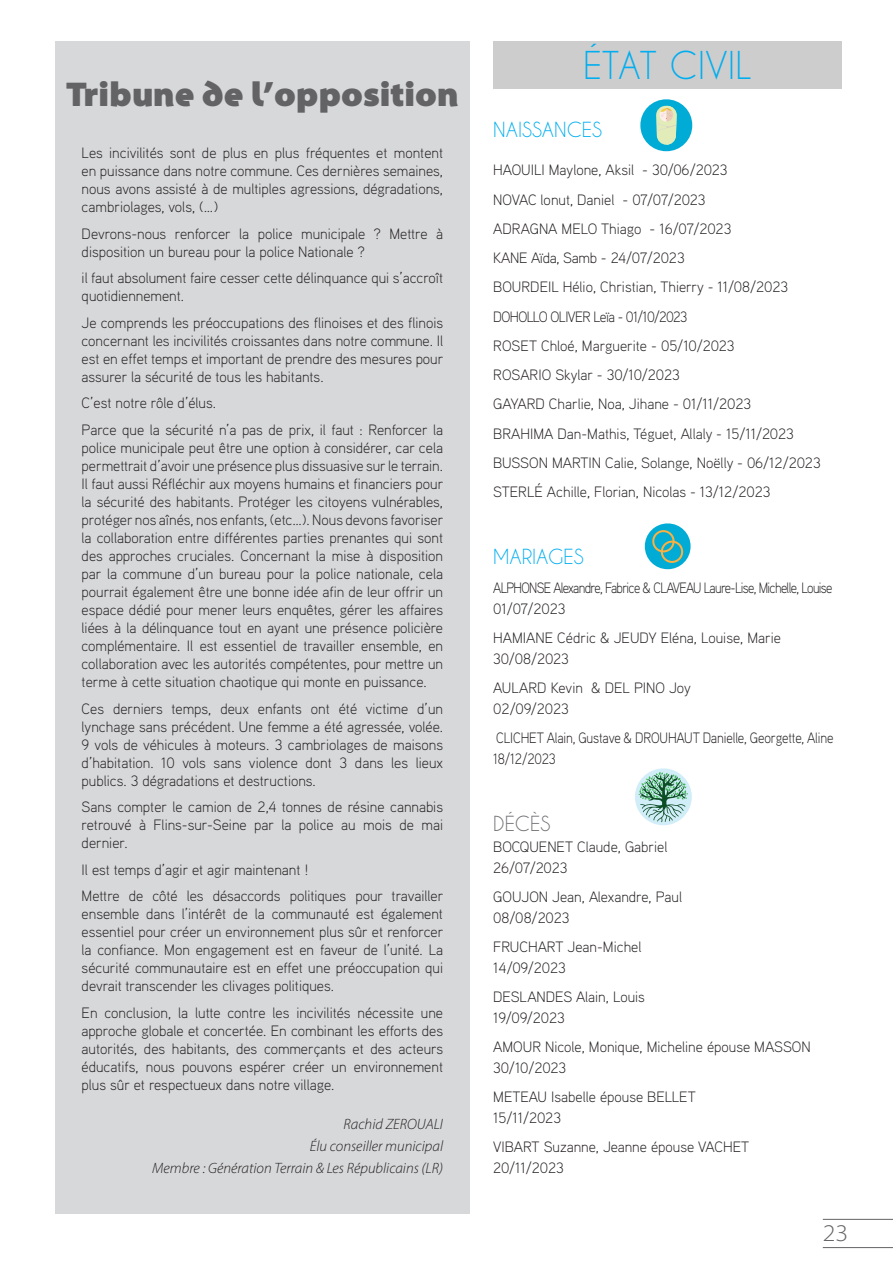
<style>
.page{position:relative;width:893px;height:1263px;background:#fff}
.page>*{position:absolute;margin:0;border:0;box-sizing:border-box;transform-origin:0 0}
.Corps_de_texte{font:36px "Caviar Dreams";color:#00aeef}
.Titre_santana_blck_2{font:900 34.5px "Santana";color:#636366}
.t1{font:24px "Santana";color:#636366}
.Corps_de_texte-2{font:19.5px "Caviar Dreams";color:#00aeef}
.Corps_de_texte-3{font:19.5px "Caviar Dreams";color:#6c6d70}
.Corps_de_texte-4{font:300 15px/18px "Aaux Pro";color:#231f20;text-align:justify}
.Corps_de_texte-5{font:italic 15px "Myriad Variable Concept";color:#231f20}
.Corps_de_texte-6{font:300 15px "Aaux Pro";color:#231f20;scale:.9 1}
.Corps_de_texte-7{font:300 15px "Aaux Pro";letter-spacing:-.05em;color:#231f20;scale:.88 1}
.Corps_de_texte-8{font:300 15px "Aaux Pro";letter-spacing:-.04em;color:#231f20;scale:.94 1}
.Corps_de_texte-9{font:300 15px "Aaux Pro";letter-spacing:-.02em;color:#231f20}
</style>
<div class="page">
<div style="left:55px;top:41px;width:415px;height:1173px;background:#d7d8da"></div>
<div style="left:493px;top:41px;width:349px;height:48px;background:#cecdce"></div>
<div style="left:640px;top:99px;width:52px;height:52px;background:#00acd5;border-radius:26px"></div>
<svg style="left:656px;top:106px;width:21px;height:39px"></svg>
<div style="left:645px;top:523px;width:46px;height:46px;background:#00acd5;border-radius:23px"></div>
<div style="left:652px;top:530px;width:23px;height:22px;border:2px solid #fbb03f;border-radius:50%"></div>
<div style="left:661px;top:541px;width:22px;height:22px;border:2px solid #fbb03f;border-radius:50%"></div>
<div style="left:635px;top:768px;width:57px;height:57px;background:#d1edf8;border-radius:50%"></div>
<svg style="left:639px;top:772px;width:49px;height:50px"></svg>
<hr style="left:823px;top:1219px;width:70px;height:1px;background:#636366">
<hr style="left:823px;top:1247px;width:70px;height:1px;background:#636366">
<p class="Titre_santana_blck_2" style="left:66px;top:77px;width:395px">Tribune de l’opposition</p>
<p class="Corps_de_texte-4" style="left:82px;top:144px;width:363px">Les incivilités sont de plus en plus fréquentes et montent en puissance dans notre commune. Ces dernières semaines, nous avons assisté à de multiples agressions, dégradations, cambriolages, vols, (…)</p>
<p class="Corps_de_texte-4" style="left:82px;top:224px;width:363px">Devrons-nous renforcer la police municipale ? Mettre à disposition un bureau pour la police Nationale ?</p>
<p class="Corps_de_texte-4" style="left:82px;top:269px;width:363px">il faut absolument faire cesser cette délinquance qui s’accroît quotidiennement.</p>
<p class="Corps_de_texte-4" style="left:82px;top:313px;width:363px">Je comprends les préoccupations des flinoises et des flinois concernant les incivilités croissantes dans notre commune. Il est en effet temps et important de prendre des mesures pour assurer la sécurité de tous les habitants.</p>
<p class="Corps_de_texte-4" style="left:82px;top:394px;width:136px">C’est notre rôle d’élus.</p>
<p class="Corps_de_texte-4" style="left:82px;top:420px;width:363px">Parce que la sécurité n’a pas de prix, il faut : Renforcer la police municipale peut être une option à considérer, car cela permettrait d’avoir une présence plus dissuasive sur le terrain.<br>Il faut aussi Réfléchir aux moyens humains et financiers pour la sécurité des habitants. Protéger les citoyens vulnérables, protéger nos aînés, nos enfants, (etc…). Nous devons favoriser la collaboration entre différentes parties prenantes qui sont des approches cruciales. Concernant la mise à disposition par la commune d’un bureau pour la police nationale, cela pourrait également être une bonne idée afin de leur offrir un espace dédié pour mener leurs enquêtes, gérer les affaires liées à la délinquance tout en ayant une présence policière complémentaire. Il est essentiel de travailler ensemble, en collaboration avec les autorités compétentes, pour mettre un terme à cette situation chaotique qui monte en puissance.</p>
<p class="Corps_de_texte-4" style="left:82px;top:699px;width:363px">Ces derniers temps, deux enfants ont été victime d’un lynchage sans précédent. Une femme a été agressée, volée.<br>9 vols de véhicules à moteurs. 3 cambriolages de maisons d’habitation. 10 vols sans violence dont 3 dans les lieux publics. 3 dégradations et destructions.</p>
<p class="Corps_de_texte-4" style="left:82px;top:797px;width:363px">Sans compter le camion de 2,4 tonnes de résine cannabis retrouvé à Flins-sur-Seine par la police au mois de mai dernier.</p>
<p class="Corps_de_texte-4" style="left:82px;top:860px;width:229px">Il est temps d’agir et agir maintenant !</p>
<p class="Corps_de_texte-4" style="left:82px;top:886px;width:363px">Mettre de côté les désaccords politiques pour travailler ensemble dans l’intérêt de la communauté est également essentiel pour créer un environnement plus sûr et renforcer la confiance. Mon engagement est en faveur de l’unité. La sécurité communautaire est en effet une préoccupation qui devrait transcender les clivages politiques.</p>
<p class="Corps_de_texte-4" style="left:82px;top:1003px;width:363px">En conclusion, la lutte contre les incivilités nécessite une approche globale et concertée. En combinant les efforts des autorités, des habitants, des commerçants et des acteurs éducatifs, nous pouvons espérer créer un environnement plus sûr et respectueux dans notre village.</p>
<p class="Corps_de_texte-5" style="left:343px;top:1115px;width:101px">Rachid ZEROUALI</p>
<p class="Corps_de_texte-5" style="left:310px;top:1137px;width:135px">Élu conseiller municipal</p>
<p class="Corps_de_texte-5" style="left:152px;top:1159px;width:292px">Membre : Génération Terrain &amp; Les Républicains (LR)</p>
<p class="Corps_de_texte" style="left:583px;top:44px;width:171px">ÉTAT CIVIL</p>
<p class="Corps_de_texte-2" style="left:493px;top:118px;width:110px">NAISSANCES</p>
<p class="Corps_de_texte-4" style="left:493px;top:161px;width:236px">HAOUILI Maylone, Aksil - 30/06/2023</p>
<p class="Corps_de_texte-4" style="left:493px;top:190px;width:214px">NOVAC lonut, Daniel - 07/07/2023</p>
<p class="Corps_de_texte-4" style="left:493px;top:219px;width:240px">ADRAGNA MELO Thiago - 16/07/2023</p>
<p class="Corps_de_texte-9" style="left:493px;top:248px;width:193px">KANE Aïda, Samb - 24/07/2023</p>
<p class="Corps_de_texte-4" style="left:493px;top:278px;width:296px">BOURDEIL Hélio, Christian, Thierry - 11/08/2023</p>
<p class="Corps_de_texte-8" style="left:493px;top:307px;width:208px">DOHOLLO OLIVER Leïa - 01/10/2023</p>
<p class="Corps_de_texte-4" style="left:493px;top:336px;width:243px">ROSET Chloé, Marguerite - 05/10/2023</p>
<p class="Corps_de_texte-4" style="left:493px;top:365px;width:188px">ROSARIO Skylar - 30/10/2023</p>
<p class="Corps_de_texte-4" style="left:493px;top:395px;width:259px">GAYARD Charlie, Noa, Jihane - 01/11/2023</p>
<p class="Corps_de_texte-4" style="left:493px;top:424px;width:302px">BRAHIMA Dan-Mathis, Téguet, Allaly - 15/11/2023</p>
<p class="Corps_de_texte-4" style="left:493px;top:453px;width:329px">BUSSON MARTIN Calie, Solange, Noëlly - 06/12/2023</p>
<p class="Corps_de_texte-4" style="left:493px;top:482px;width:279px">STERLÉ Achille, Florian, Nicolas - 13/12/2023</p>
<p class="Corps_de_texte-2" style="left:493px;top:545px;width:92px">MARIAGES</p>
<p class="Corps_de_texte-7" style="left:493px;top:579px;width:387px">ALPHONSE Alexandre, Fabrice &amp; CLAVEAU Laure-Lise, Michelle, Louise</p>
<p class="Corps_de_texte-4" style="left:493px;top:599px;width:74px">01/07/2023</p>
<p class="Corps_de_texte-4" style="left:493px;top:629px;width:289px">HAMIANE Cédric &amp; JEUDY Eléna, Louise, Marie</p>
<p class="Corps_de_texte-4" style="left:493px;top:649px;width:77px">30/08/2023</p>
<p class="Corps_de_texte-4" style="left:493px;top:679px;width:199px">AULARD Kevin &amp; DEL PINO Joy</p>
<p class="Corps_de_texte-4" style="left:493px;top:699px;width:77px">02/09/2023</p>
<p class="Corps_de_texte-6" style="left:496px;top:729px;width:376px">CLICHET Alain, Gustave &amp; DROUHAUT Danielle, Georgette, Aline</p>
<p class="Corps_de_texte-6" style="left:493px;top:749px;width:71px">18/12/2023</p>
<p class="Corps_de_texte-3" style="left:493px;top:812px;width:58px">DÉCÈS</p>
<p class="Corps_de_texte-4" style="left:493px;top:837px;width:176px">BOCQUENET Claude, Gabriel</p>
<p class="Corps_de_texte-4" style="left:493px;top:858px;width:76px">26/07/2023</p>
<p class="Corps_de_texte-4" style="left:493px;top:887px;width:190px">GOUJON Jean, Alexandre, Paul</p>
<p class="Corps_de_texte-4" style="left:493px;top:908px;width:78px">08/08/2023</p>
<p class="Corps_de_texte-4" style="left:493px;top:937px;width:150px">FRUCHART Jean-Michel</p>
<p class="Corps_de_texte-4" style="left:493px;top:958px;width:74px">14/09/2023</p>
<p class="Corps_de_texte-4" style="left:493px;top:987px;width:153px">DESLANDES Alain, Louis</p>
<p class="Corps_de_texte-4" style="left:493px;top:1008px;width:73px">19/09/2023</p>
<p class="Corps_de_texte-4" style="left:493px;top:1037px;width:319px">AMOUR Nicole, Monique, Micheline épouse MASSON</p>
<p class="Corps_de_texte-4" style="left:493px;top:1058px;width:74px">30/10/2023</p>
<p class="Corps_de_texte-4" style="left:493px;top:1087px;width:204px">METEAU Isabelle épouse BELLET</p>
<p class="Corps_de_texte-4" style="left:493px;top:1108px;width:69px">15/11/2023</p>
<p class="Corps_de_texte-4" style="left:493px;top:1137px;width:257px">VIBART Suzanne, Jeanne épouse VACHET</p>
<p class="Corps_de_texte-4" style="left:493px;top:1158px;width:72px">20/11/2023</p>
<p class="t1" style="left:823px;top:1221px;width:27px">23</p>
</div>
